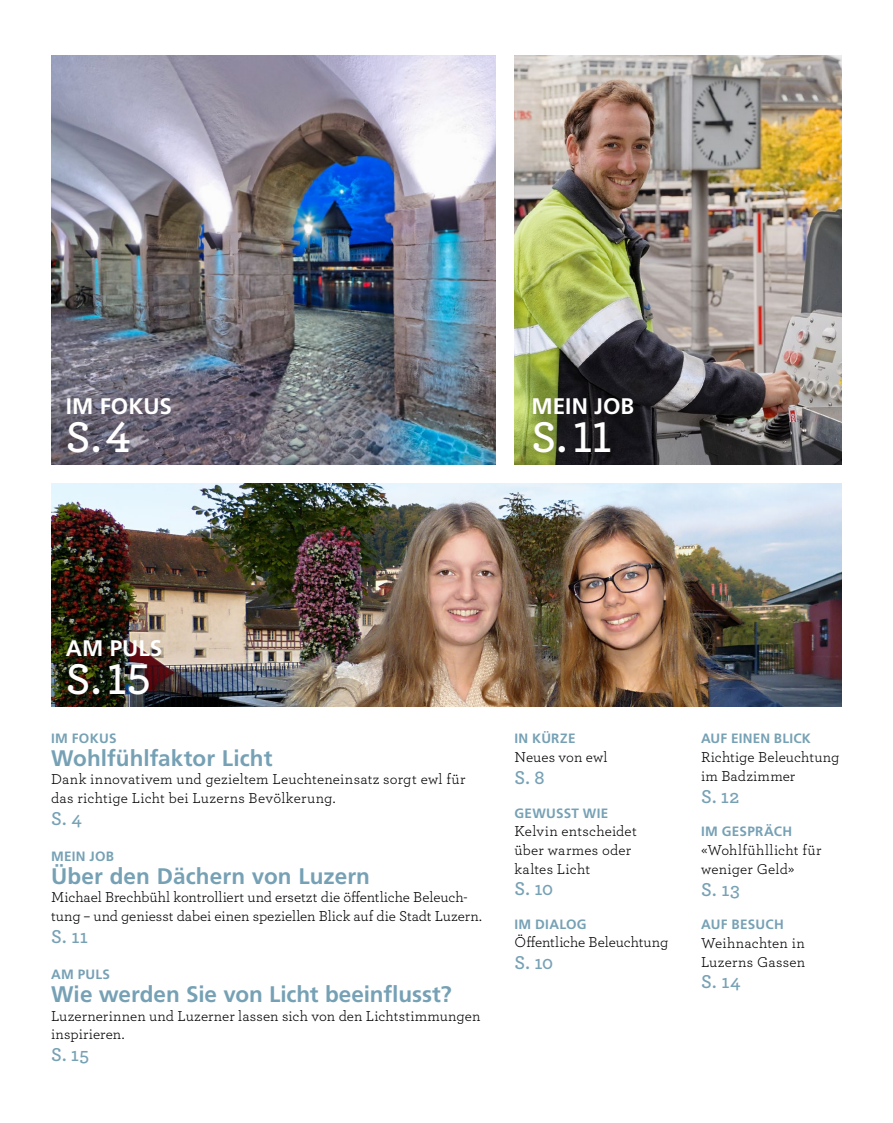
<style>
.page{position:relative;width:893px;height:1123px;background:#fff}
.page>*{position:absolute;margin:0;border:0;box-sizing:border-box;transform-origin:0 0}
.t1{font:600 45px "Archer";color:#fff}
.t2{font:700 22.5px "Frutiger LT Std";color:#76a1b5}
.t3{font:700 22.5px "Frutiger LT Std";color:#fff}
.t4{font:600 19.5px "Archer";letter-spacing:.015em;color:#76a1b5}
.t5{font:15px/18.6px "Archer";letter-spacing:.005em;color:#000}
.t6{font:700 13.5px "Frutiger LT Std";letter-spacing:.02em;color:#76a1b5}
</style>
<div class="page">
<img style="left:51px;top:55px;width:444px;height:409px">
<img style="left:51px;top:483px;width:791px;height:223px">
<img style="left:514px;top:55px;width:328px;height:409px">
<h2 class="t3" style="left:66px;top:393px;width:108px">IM FOKUS</h2>
<h1 class="t1" style="left:66px;top:403px;width:67px">S. 4</h1>
<h2 class="t3" style="left:531px;top:393px;width:104px">MEIN JOB</h2>
<h1 class="t1" style="left:531px;top:403px;width:82px">S. 11</h1>
<h2 class="t3" style="left:66px;top:635px;width:98px">AM PULS</h2>
<h1 class="t1" style="left:66px;top:645px;width:86px">S. 15</h1>
<p class="t6" style="left:51px;top:730px;width:67px">IM FOKUS</p>
<h2 class="t2" style="left:51px;top:744px;width:223px">Wohlfühlfaktor Licht</h2>
<p class="t5" style="left:51px;top:769px;width:416px">Dank innovativem und gezieltem Leuchteneinsatz sorgt ewl für das richtige Licht bei Luzerns Bevölkerung.</p>
<h3 class="t4" style="left:51px;top:803px;width:32px">S. 4</h3>
<p class="t6" style="left:51px;top:848px;width:65px">MEIN JOB</p>
<h2 class="t2" style="left:51px;top:862px;width:320px">Über den Dächern von Luzern</h2>
<p class="t5" style="left:51px;top:887px;width:432px">Michael Brechbühl kontrolliert und ersetzt die öffentliche Beleuch&shy;tung – und geniesst dabei einen speziellen Blick auf die Stadt Luzern.</p>
<h3 class="t4" style="left:51px;top:921px;width:39px">S. 11</h3>
<p class="t6" style="left:51px;top:966px;width:60px">AM PULS</p>
<h2 class="t2" style="left:51px;top:980px;width:402px">Wie werden Sie von Licht beeinflusst?</h2>
<p class="t5" style="left:51px;top:1005px;width:431px">Luzernerinnen und Luzerner lassen sich von den Lichtstimmungen inspirieren.</p>
<h3 class="t4" style="left:51px;top:1039px;width:40px">S. 15</h3>
<p class="t6" style="left:514px;top:730px;width:63px">IN KÜRZE</p>
<p class="t5" style="left:514px;top:747px;width:94px">Neues von ewl</p>
<h3 class="t4" style="left:514px;top:763px;width:31px">S. 8</h3>
<p class="t6" style="left:514px;top:805px;width:95px">GEWUSST WIE</p>
<p class="t5" style="left:514px;top:821px;width:124px">Kelvin entscheidet über warmes oder kaltes Licht</p>
<h3 class="t4" style="left:514px;top:874px;width:40px">S. 10</h3>
<p class="t6" style="left:514px;top:916px;width:74px">IM DIALOG</p>
<p class="t5" style="left:514px;top:932px;width:155px">Öffentliche Beleuchtung</p>
<h3 class="t4" style="left:514px;top:948px;width:40px">S. 10</h3>
<p class="t6" style="left:701px;top:730px;width:111px">AUF EINEN BLICK</p>
<p class="t5" style="left:701px;top:747px;width:140px">Richtige Beleuchtung im Badzimmer</p>
<h3 class="t4" style="left:701px;top:781px;width:40px">S. 12</h3>
<p class="t6" style="left:701px;top:823px;width:93px">IM GESPRÄCH</p>
<p class="t5" style="left:701px;top:840px;width:122px">«Wohlfühllicht für weniger Geld»</p>
<h3 class="t4" style="left:701px;top:874px;width:40px">S. 13</h3>
<p class="t6" style="left:701px;top:916px;width:84px">AUF BESUCH</p>
<p class="t5" style="left:701px;top:933px;width:106px">Weihnachten in<br>Luzerns Gassen</p>
<h3 class="t4" style="left:701px;top:967px;width:41px">S. 14</h3>
</div>
